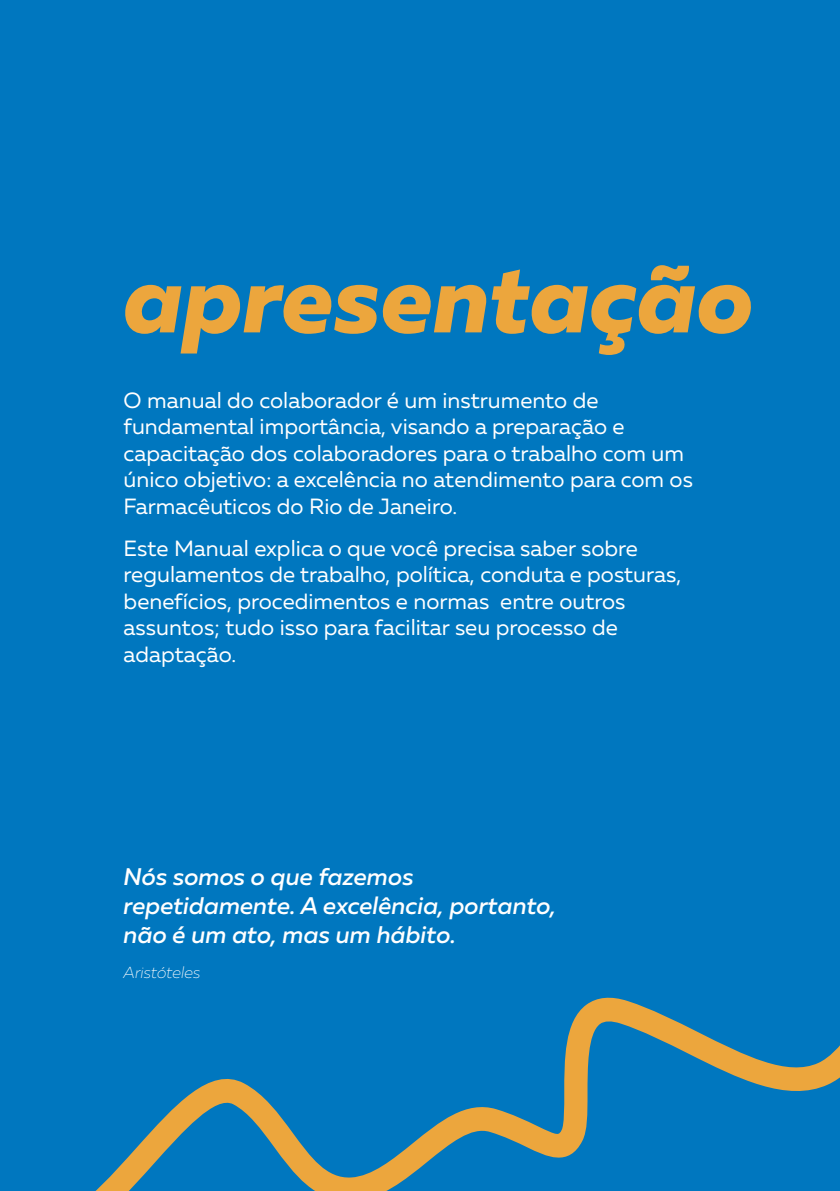
<style>
.page{position:relative;width:840px;height:1191px;background:#fff}
.page>*{position:absolute;margin:0;border:0;box-sizing:border-box;transform-origin:0 0}
.t1{font:italic 800 96px "Muller";color:#eca63d}
.t2{font:italic 500 24px/28.8px "Muller";color:#fff}
.t3{font:22px/26.4px "Muller";color:#fff}
.t4{font:italic 200 16px "Muller";color:#fff}
</style>
<div class="page">
<div style="left:0;top:0;width:839px;height:791px;background:#0077bf"></div>
<div style="left:0;top:791px;width:839px;height:400px;background:#0077bf"></div>
<h1 class="t1" style="left:124px;top:238px;width:631px">apresentação</h1>
<p class="t3" style="left:124px;top:387px;width:570px">O manual do colaborador é um instrumento de fundamental importância, visando a preparação e capacitação dos colaboradores para o trabalho com um único objetivo: a excelência no atendimento para com os Farmacêuticos do Rio de Janeiro.</p>
<p class="t3" style="left:124px;top:535px;width:559px">Este Manual explica o que você precisa saber sobre regulamentos de trabalho, política, conduta e posturas, benefícios, procedimentos e normas entre outros assuntos; tudo isso para facilitar seu processo de adaptação.</p>
<p class="t2" style="left:124px;top:862px;width:434px">Nós somos o que fazemos repetidamente. A excelência, portanto, não é um ato, mas um hábito.</p>
<p class="t4" style="left:124px;top:963px;width:78px">Aristóteles</p>
</div>
